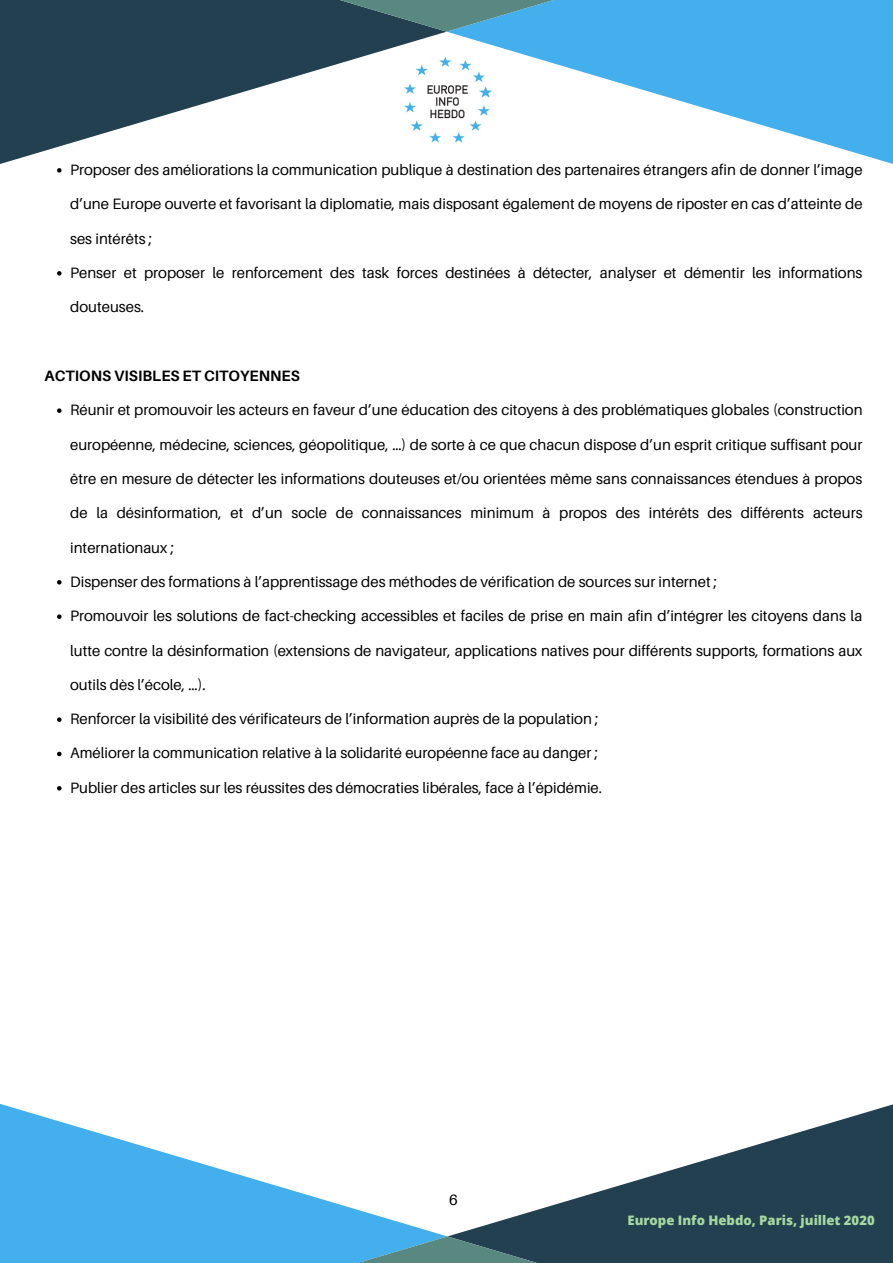
<style>
.page{position:relative;width:893px;height:1263px;background:#fff}
.page>*{position:absolute;margin:0;border:0;box-sizing:border-box;transform-origin:0 0}
.t1{font:15px "Aileron";color:#000}
.t2{font:700 15px "Aileron";color:#000}
.t3{font:800 13.12px "Open Sans";color:#a6d8a0}
</style>
<div class="page">
<svg style="left:0;top:83px;width:273px;height:81px"></svg>
<svg style="left:620px;top:83px;width:273px;height:81px"></svg>
<svg style="left:449px;top:1104px;width:444px;height:159px;fill:#224050"></svg>
<svg style="left:0;top:1103px;width:446px;height:160px;fill:#43afec"></svg>
<svg style="left:232px;top:1236px;width:430px;height:27px;background:#3a7b98"></svg>
<svg style="left:57px;top:168px;width:5px;height:5px"></svg>
<svg style="left:57px;top:271px;width:5px;height:5px"></svg>
<svg style="left:57px;top:408px;width:5px;height:5px"></svg>
<svg style="left:57px;top:580px;width:5px;height:4px"></svg>
<svg style="left:57px;top:614px;width:5px;height:5px"></svg>
<svg style="left:57px;top:717px;width:5px;height:5px"></svg>
<svg style="left:57px;top:752px;width:5px;height:4px"></svg>
<svg style="left:57px;top:786px;width:5px;height:4px"></svg>
<img style="left:404px;top:83px;width:88px;height:60px">
<svg style="left:0;top:0;width:893px;height:83px;background:#4c88a8"></svg>
<p class="t1" style="left:70px;top:160px;width:794px">Proposer des améliorations la communication publique à destination des partenaires étrangers afin de donner l’image</p>
<p class="t1" style="left:70px;top:195px;width:794px">d’une Europe ouverte et favorisant la diplomatie, mais disposant également de moyens de riposter en cas d’atteinte de</p>
<p class="t1" style="left:70px;top:229px;width:83px">ses intérêts ;</p>
<p class="t1" style="left:70px;top:263px;width:794px">Penser et proposer le renforcement des task forces destinées à détecter, analyser et démentir les informations</p>
<p class="t1" style="left:70px;top:298px;width:76px">douteuses.</p>
<p class="t2" style="left:45px;top:366px;width:257px">ACTIONS VISIBLES ET CITOYENNES</p>
<p class="t1" style="left:70px;top:401px;width:794px">Réunir et promouvoir les acteurs en faveur d’une éducation des citoyens à des problématiques globales (construction</p>
<p class="t1" style="left:70px;top:435px;width:793px">européenne, médecine, sciences, géopolitique, …) de sorte à ce que chacun dispose d’un esprit critique suffisant pour</p>
<p class="t1" style="left:70px;top:469px;width:793px">être en mesure de détecter les informations douteuses et/ou orientées même sans connaissances étendues à propos</p>
<p class="t1" style="left:70px;top:504px;width:794px">de la désinformation, et d’un socle de connaissances minimum à propos des intérêts des différents acteurs</p>
<p class="t1" style="left:70px;top:538px;width:105px">internationaux ;</p>
<p class="t1" style="left:70px;top:572px;width:648px">Dispenser des formations à l’apprentissage des méthodes de vérification de sources sur internet ;</p>
<p class="t1" style="left:70px;top:607px;width:793px">Promouvoir les solutions de fact-checking accessibles et faciles de prise en main afin d’intégrer les citoyens dans la</p>
<p class="t1" style="left:70px;top:641px;width:793px">lutte contre la désinformation (extensions de navigateur, applications natives pour différents supports, formations aux</p>
<p class="t1" style="left:70px;top:675px;width:137px">outils dès l’école, …).</p>
<p class="t1" style="left:70px;top:710px;width:530px">Renforcer la visibilité des vérificateurs de l’information auprès de la population ;</p>
<p class="t1" style="left:70px;top:744px;width:529px">Améliorer la communication relative à la solidarité européenne face au danger ;</p>
<p class="t1" style="left:70px;top:778px;width:533px">Publier des articles sur les réussites des démocraties libérales, face à l’épidémie.</p>
<p class="t1" style="left:449px;top:1190px;width:10px">6</p>
<p class="t3" style="left:627px;top:1211px;width:249px">Europe Info Hebdo, Paris, juillet 2020</p>
</div>
